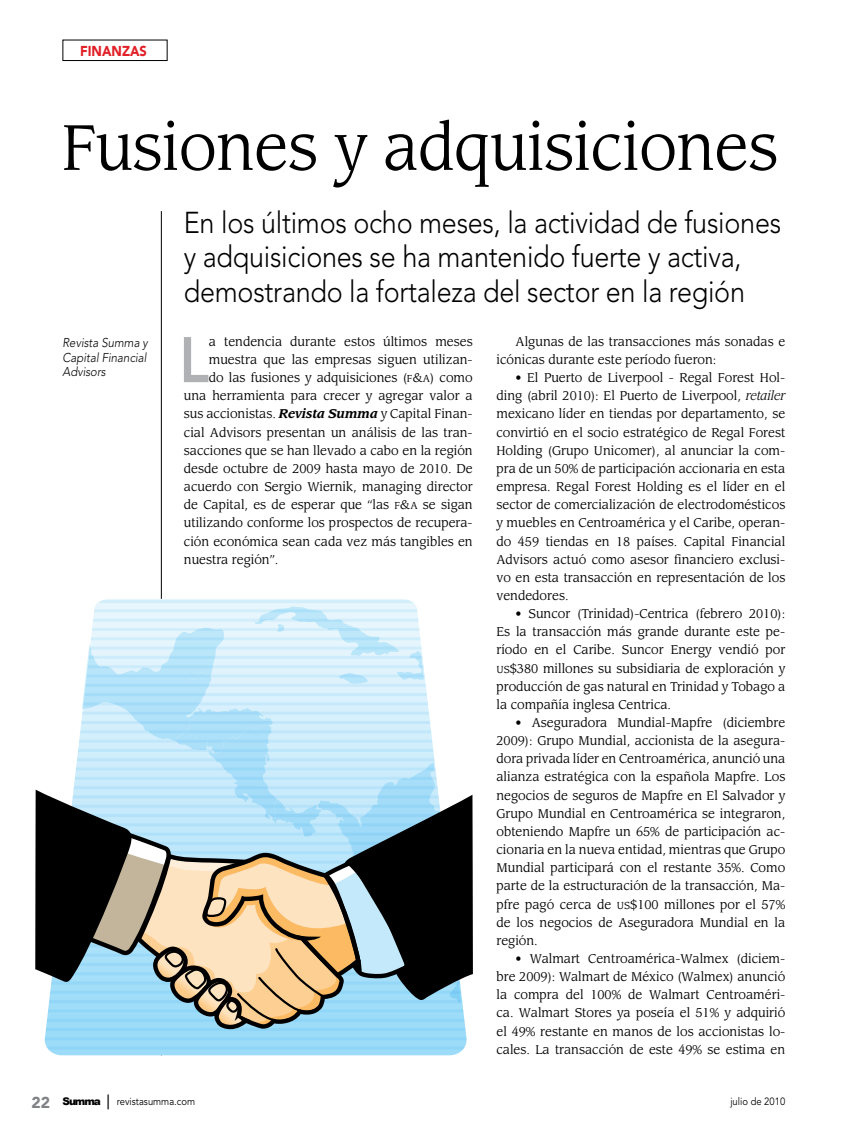
<style>
.page{position:relative;width:864px;height:1134px;background:#fff}
.page>*{position:absolute;margin:0;border:0;box-sizing:border-box;transform-origin:0 0}
.t1{font:800 63.75px "Avenir";color:#afb1b4;scale:.9 1}
.t2{font:63px "Leawood";letter-spacing:-.01em;color:#000;scale:.95 1}
.t3{font:300 30px/34.5px "Avenir";letter-spacing:-.01em;color:#000;scale:.9 1}
.t4{font:900 14.25px "Avenir";color:#e11f27;scale:.9 1}
.t5{font:italic 300 12.75px/14.2px "Avenir";color:#000;text-align:justify;scale:.9 1}
.t6{font:12.45px/18.1px "Leawood";color:#000;text-align:justify;scale:.96 1}
.t7{font:10.5px "Avenir";color:#000;scale:.9 1}
.s1{font-style:italic}
.s2{font-family:"Leawood Book SC800";font-size:9.9px}
.s3{font-family:"Leawood Book SC800"}
.s4{font-weight:700;font-style:italic}
.s5{font-weight:900;font-size:15.75px;color:#808285}
.s6{font-family:"Arial";font-weight:900}
.s7{font-size:19.2px}
</style>
<div class="page">
<div style="left:63px;top:40px;width:105px;height:21px;border:1px solid #000"></div>
<hr style="left:161px;top:211px;width:1px;height:844px;background:#000">
<div style="left:44px;top:599px;width:423px;height:456px;background:#9ddcf9"></div>
<hr style="left:44px;top:1047px;width:424px;height:3px;background:#a5dff9">
<hr style="left:44px;top:1037px;width:424px;height:3px;background:#a5dff9">
<hr style="left:44px;top:1028px;width:424px;height:3px;background:#a5dff9">
<svg style="left:35px;top:600px;width:438px;height:429px;background:#abbcc0"></svg>
<p class="t4" style="left:80px;top:42px;width:76px">FINANZAS</p>
<h2 class="t2" style="left:62px;top:110px;width:756px">Fusiones y adquisiciones</h2>
<h3 class="t3" style="left:184px;top:205px;width:665px">En los últimos ocho meses, la actividad de fusiones y adquisiciones se ha mantenido fuerte y activa, demostrando la fortaleza del sector en la región</h3>
<p class="t5" style="left:63px;top:336px;width:96px">Revista Summa y Capital Financial Advisors</p>
<h1 class="t1" style="left:179px;top:322px;width:35px">L</h1>
<p class="t6" style="left:209px;top:333px;width:276px">a tendencia durante estos últimos meses</p>
<p class="t6" style="left:496px;top:333px;width:302px;text-indent:19px">Algunas de las transacciones más sonadas e icónicas durante este período fueron:</p>
<p class="t6" style="left:496px;top:369px;width:302px;text-indent:19px">• El Puerto de Liverpool - Regal Forest Hol&shy;ding (abril 2010): El Puerto de Liverpool, <span class="s1">retailer </span>mexicano líder en tiendas por departamento, se convirtió en el socio estratégico de Regal Forest Holding (Grupo Unicomer), al anunciar la com&shy;pra de un 50% de participación accionaria en esta empresa. Regal Forest Holding es el líder en el sector de comercialización de electrodomésticos y muebles en Centroamérica y el Caribe, operan&shy;do 459 tiendas en 18 países. Capital Financial Advisors actuó como asesor financiero exclusi&shy;vo en esta transacción en representación de los vendedores.</p>
<p class="t6" style="left:496px;top:605px;width:302px;text-indent:19px">• Suncor (Trinidad)-Centrica (febrero 2010):<br>Es la transacción más grande durante este pe&shy;ríodo en el Caribe. Suncor Energy vendió por <span class="s2">US</span>$380 millones su subsidiaria de exploración y producción de gas natural en Trinidad y Tobago a la compañía inglesa Centrica.</p>
<p class="t6" style="left:496px;top:714px;width:302px;text-indent:19px">• Aseguradora Mundial-Mapfre (diciembre 2009): Grupo Mundial, accionista de la asegura&shy;dora privada líder en Centroamérica, anunció una alianza estratégica con la española Mapfre. Los negocios de seguros de Mapfre en El Salvador y Grupo Mundial en Centroamérica se integraron, obteniendo Mapfre un 65% de participación ac&shy;cionaria en la nueva entidad, mientras que Grupo Mundial participará con el restante 35%. Como parte de la estructuración de la transacción, Ma&shy;pfre pagó cerca de <span class="s2">US</span>$100 millones por el 57% de los negocios de Aseguradora Mundial en la región.</p>
<p class="t6" style="left:496px;top:950px;width:302px;text-indent:19px">• Walmart Centroamérica-Walmex (diciem&shy;bre 2009): Walmart de México (Walmex) anunció la compra del 100% de Walmart Centroaméri&shy;ca. Walmart Stores ya poseía el 51% y adquirió el 49% restante en manos de los accionistas lo&shy;cales. La transacción de este 49% se estima en</p>
<p class="t6" style="left:209px;top:351px;width:276px">muestra que las empresas siguen utilizan-</p>
<p class="t6" style="left:209px;top:369px;width:276px">do las fusiones y adquisiciones (<span class="s2">F</span><span class="s3">&amp;</span><span class="s2">A</span>) como</p>
<p class="t6" style="left:184px;top:387px;width:302px">una herramienta para crecer y agregar valor a</p>
<p class="t6" style="left:184px;top:405px;width:302px">sus accionistas. <span class="s4">Revista Summa</span> y Capital Finan-</p>
<p class="t6" style="left:184px;top:423px;width:302px">cial Advisors presentan un análisis de las tran-</p>
<p class="t6" style="left:184px;top:442px;width:302px">sacciones que se han llevado a cabo en la región</p>
<p class="t6" style="left:184px;top:460px;width:302px">desde octubre de 2009 hasta mayo de 2010. De</p>
<p class="t6" style="left:184px;top:478px;width:302px">acuerdo con Sergio Wiernik, managing director</p>
<p class="t6" style="left:184px;top:496px;width:302px">de Capital, es de esperar que “las <span class="s2">F</span><span class="s3">&amp;</span><span class="s2">A</span> se sigan</p>
<p class="t6" style="left:184px;top:514px;width:302px">utilizando conforme los prospectos de recupera-</p>
<p class="t6" style="left:184px;top:532px;width:302px">ción económica sean cada vez más tangibles en</p>
<p class="t6" style="left:184px;top:550px;width:100px">nuestra región”.</p>
<p class="t7" style="left:32px;top:1095px;width:183px"><span class="s5">22</span> <span class="s6">Summa</span> <span class="s7">|</span> revistasumma.com</p>
<p class="t7" style="left:730px;top:1095px;width:63px">julio de 2010</p>
</div>
